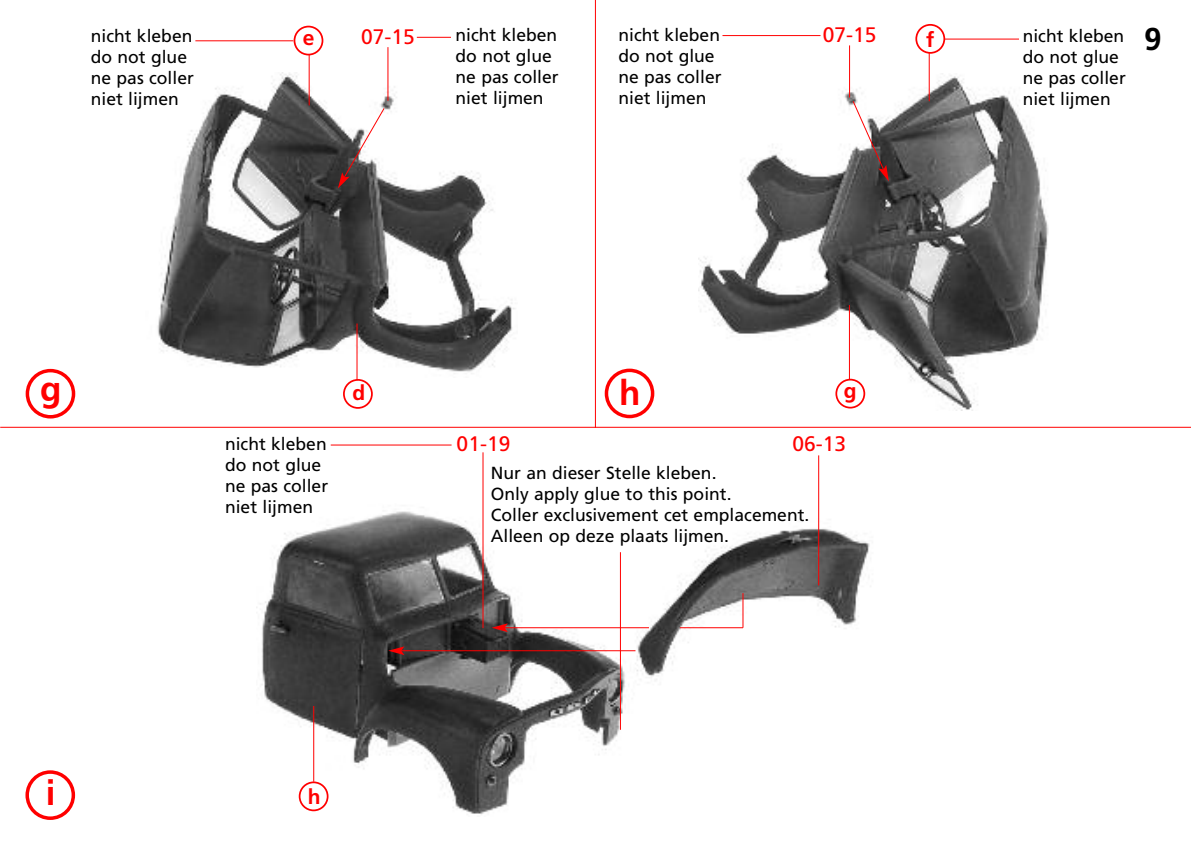
<style>
.page{position:relative;width:1191px;height:844px;background:#fff}
.page>*{position:absolute;margin:0;border:0;box-sizing:border-box;transform-origin:0 0}
.t1{font:700 35px "Frutiger";color:#f00}
.t2{font:700 31.5px "Frutiger";color:#000}
.t3{font:21px "Frutiger";color:#f00}
.t4{font:700 21px "Frutiger";color:#f00}
.t5{font:17.5px/21px "Frutiger";color:#000}
</style>
<div class="page">
<hr style="left:595px;top:0;width:1px;height:427px;background:#f00">
<hr style="left:0;top:427px;width:1191px;height:1px;background:#f00">
<img style="left:157px;top:72px;width:358px;height:306px">
<hr style="left:387px;top:47px;width:1px;height:54px;background:#f00">
<hr style="left:417px;top:37px;width:34px;height:1px;background:#f00">
<hr style="left:195px;top:40px;width:98px;height:1px;background:#f00">
<hr style="left:309px;top:54px;width:1px;height:51px;background:#f00">
<hr style="left:356px;top:323px;width:1px;height:57px;background:#f00">
<svg style="left:338px;top:107px;width:47px;height:81px"></svg>
<svg style="left:26px;top:369px;width:49px;height:49px"></svg>
<svg style="left:343px;top:379px;width:30px;height:29px"></svg>
<svg style="left:293px;top:26px;width:30px;height:29px"></svg>
<img style="left:698px;top:74px;width:351px;height:336px">
<hr style="left:849px;top:45px;width:1px;height:52px;background:#f00">
<svg style="left:852px;top:100px;width:36px;height:81px"></svg>
<svg style="left:604px;top:368px;width:50px;height:50px"></svg>
<hr style="left:849px;top:305px;width:1px;height:75px;background:#f00">
<svg style="left:835px;top:378px;width:30px;height:30px"></svg>
<hr style="left:928px;top:52px;width:1px;height:49px;background:#f00">
<svg style="left:915px;top:24px;width:30px;height:30px"></svg>
<hr style="left:944px;top:39px;width:75px;height:1px;background:#f00">
<hr style="left:722px;top:35px;width:98px;height:1px;background:#f00">
<img style="left:256px;top:503px;width:614px;height:312px">
<hr style="left:505px;top:627px;width:144px;height:1px;background:#f00">
<svg style="left:491px;top:623px;width:17px;height:9px"></svg>
<hr style="left:680px;top:627px;width:63px;height:1px;background:#f00">
<hr style="left:742px;top:593px;width:1px;height:34px;background:#f00">
<hr style="left:482px;top:452px;width:1px;height:176px;background:#f00">
<hr style="left:620px;top:552px;width:1px;height:177px;background:#f00">
<hr style="left:401px;top:650px;width:234px;height:1px;background:#f00">
<svg style="left:388px;top:646px;width:16px;height:9px"></svg>
<svg style="left:299px;top:781px;width:29px;height:30px"></svg>
<hr style="left:818px;top:455px;width:1px;height:130px;background:#f00">
<hr style="left:313px;top:705px;width:1px;height:76px;background:#f00">
<svg style="left:25px;top:770px;width:50px;height:49px"></svg>
<hr style="left:331px;top:444px;width:120px;height:1px;background:#f00">
<p class="t5" style="left:91px;top:27px;width:103px">nicht kleben</p>
<p class="t4" style="left:303px;top:30px;width:13px">e</p>
<p class="t5" style="left:91px;top:48px;width:105px">do not glue ne pas coller niet lijmen</p>
<p class="t5" style="left:455px;top:25px;width:105px">nicht kleben do not glue ne pas coller niet lijmen</p>
<p class="t3" style="left:822px;top:27px;width:55px">07-15</p>
<p class="t5" style="left:618px;top:25px;width:105px">nicht kleben do not glue ne pas coller niet lijmen</p>
<p class="t5" style="left:1022px;top:27px;width:105px">nicht kleben do not glue ne pas coller niet lijmen</p>
<p class="t3" style="left:361px;top:28px;width:55px">07-15</p>
<h2 class="t2" style="left:1144px;top:27px;width:19px">9</h2>
<p class="t4" style="left:926px;top:31px;width:10px">f</p>
<h1 class="t1" style="left:40px;top:375px;width:23px">g</h1>
<p class="t4" style="left:352px;top:384px;width:14px">d</p>
<h1 class="t1" style="left:46px;top:778px;width:11px">i</h1>
<p class="t5" style="left:225px;top:434px;width:105px">nicht kleben do not glue ne pas coller niet lijmen</p>
<p class="t4" style="left:308px;top:788px;width:14px">h</p>
<h1 class="t1" style="left:619px;top:379px;width:23px">h</h1>
<p class="t4" style="left:844px;top:382px;width:14px">g</p>
<p class="t3" style="left:456px;top:435px;width:55px">01-19</p>
<p class="t3" style="left:792px;top:435px;width:55px">06-13</p>
<p class="t5" style="left:491px;top:463px;width:320px">Nur an dieser Stelle kleben.<br>Only apply glue to this point.<br>Coller exclusivement cet emplacement.<br>Alleen op deze plaats lijmen.</p>
</div>
